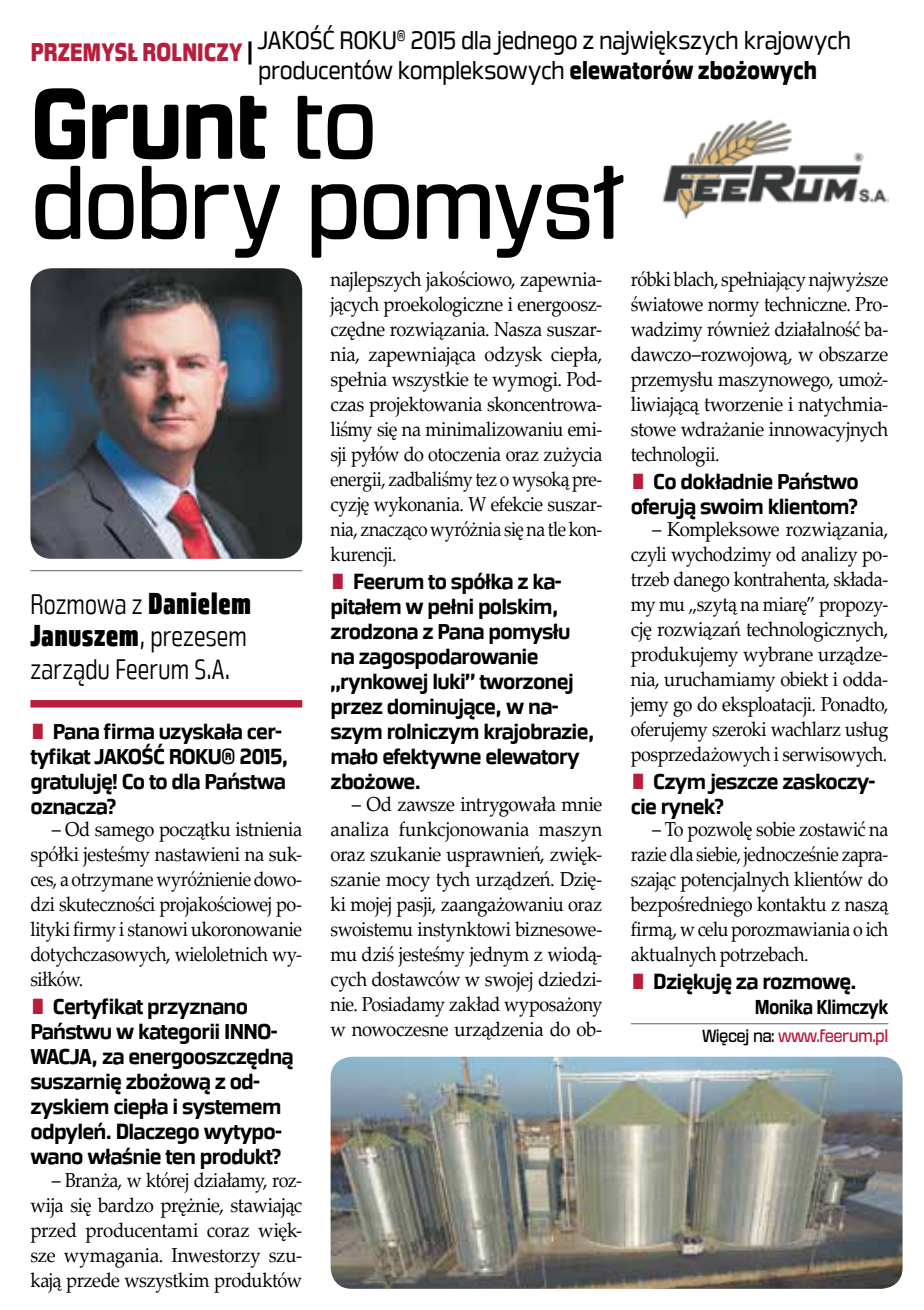
<style>
.page{position:relative;width:924px;height:1310px;background:#fff}
.page>*{position:absolute;margin:0;border:0;box-sizing:border-box;transform-origin:0 0}
.t1{font:100px/80px "Fromthe Stars Rg";letter-spacing:-.03em;color:#000;scale:.9 1}
.t2{font:27.5px/32.5px "Great Escape Narrow Lt";letter-spacing:.005em;color:#000}
.t3{font:25px/30px "Great Escape Bk";letter-spacing:-.015em;color:#000;scale:.9 1}
.t4{font:25px "Great Escape Bl";letter-spacing:-.01em;color:#b81e3c;scale:.9 1}
.t5{font:700 21.25px/25px "Great Escape Rg";letter-spacing:-.035em;color:#000}
.t6{font:20.25px/25px "Palatino Linotype";letter-spacing:-.025em;color:#000;text-align:justify;scale:.92 1}
.t7{font:20.25px/25px "Palatino Linotype";letter-spacing:-.025em;color:#000;text-align:justify;scale:.89 1}
.t8{font:20.25px/25px "Palatino Linotype";letter-spacing:-.025em;color:#000;text-align:justify;scale:.91 1}
.t9{font:20.25px/25px "Palatino Linotype";letter-spacing:-.025em;color:#000;text-align:justify;scale:.9 1}
.t10{font:700 20px "Great Escape Rg";letter-spacing:-.035em;color:#000;scale:.9 1}
.t11{font:17.5px "Fromthe Stars Rg";letter-spacing:-.035em;color:#b81e3c;scale:.9 1}
.s1{font-family:"Great Escape Bl"}
.s2{font-weight:700}
.s3{font-family:"Univers LT";font-weight:900;font-stretch:expanded;color:#b81e3c}
.s4{color:#000}
.s5{font-family:"Great Escape Narrow Bl";font-size:30px}
</style>
<div class="page">
<hr style="left:630px;top:1023px;width:258px;height:1px;background:#808285">
<hr style="left:30px;top:570px;width:272px;height:1px;background:#808285">
<div style="left:30px;top:700px;width:272px;height:7px;background:#b81e3c"></div>
<img style="left:30px;top:268px;width:272px;height:291px">
<img style="left:662px;top:119px;width:226px;height:99px">
<img style="left:330px;top:1057px;width:572px;height:232px">
<p class="t3" style="left:258px;top:25px;width:660px">JAKOŚĆ ROKU<sup>®</sup> 2015 dla jednego z największych krajowych producentów kompleksowych <span class="s1">elewatorów zbożowych</span></p>
<h1 class="t1" style="left:30px;top:85px;width:661px"><span class="s2">Grunt</span> to dobry pomysł</h1>
<p class="t8" style="left:330px;top:266px;width:300px">najlepszych jakościowo, zapewnia&shy;jących proekologiczne i energoosz&shy;czędne rozwiązania. Nasza suszar&shy;nia, zapewniająca odzysk ciepła, spełnia wszystkie te wymogi. Pod&shy;czas projektowania skoncentrowa&shy;liśmy się na minimalizowaniu emi&shy;sji pyłów do otoczenia oraz zużycia energii, zadbaliśmy tez o wysoką pre&shy;cyzję wykonania. W efekcie suszar&shy;nia, znacząco wyróżnia się na tle kon&shy;kurencji.</p>
<p class="t5" style="left:330px;top:569px;width:266px"><span class="s3">I</span> Feerum to spółka z ka&shy;pitałem w pełni polskim, zrodzona z Pana pomysłu na zagospodarowanie „rynkowej luki” tworzonej przez dominujące, w na&shy;szym rolniczym krajobrazie, mało efektywne elewatory zbożowe.</p>
<p class="t6" style="left:330px;top:791px;width:297px;text-indent:21px">– Od zawsze intrygowała mnie analiza funkcjonowania maszyn oraz szukanie usprawnień, zwięk&shy;szanie mocy tych urządzeń. Dzię&shy;ki mojej pasji, zaangażowaniu oraz swoistemu instynktowi biznesowe&shy;mu dziś jesteśmy jednym z wiodą&shy;cych dostawców w swojej dziedzi&shy;nie. Posiadamy zakład wyposażony w nowoczesne urządzenia do ob-</p>
<p class="t4" style="left:30px;top:38px;width:249px">PRZEMYSŁ ROLNICZY <span class="s4">|</span></p>
<p class="t7" style="left:630px;top:266px;width:291px">róbki blach, spełniający najwyższe światowe normy techniczne. Pro&shy;wadzimy również działalność ba&shy;dawczo–rozwojową, w obszarze przemysłu maszynowego, umoż&shy;liwiającą tworzenie i natychmia&shy;stowe wdrażanie innowacyjnych technologii.</p>
<p class="t5" style="left:630px;top:469px;width:229px"><span class="s3">I</span> Co dokładnie Państwo oferują swoim klientom?</p>
<p class="t6" style="left:630px;top:516px;width:281px;text-indent:21px">– Kompleksowe rozwiązania, czyli wychodzimy od analizy po&shy;trzeb danego kontrahenta, składa&shy;my mu „szytą na miarę” propozy&shy;cję rozwiązań technologicznych, produkujemy wybrane urządze&shy;nia, uruchamiamy obiekt i odda&shy;jemy go do eksploatacji. Ponadto, oferujemy szeroki wachlarz usług posprzedażowych i serwisowych.</p>
<p class="t5" style="left:630px;top:769px;width:246px"><span class="s3">I</span> Czym jeszcze zaskoczy&shy;cie rynek?</p>
<p class="t7" style="left:630px;top:816px;width:291px;text-indent:21px">– To pozwolę sobie zostawić na razie dla siebie, jednocześnie zapra&shy;szając potencjalnych klientów do bezpośredniego kontaktu z naszą firmą, w celu porozmawiania o ich aktualnych potrzebach.</p>
<p class="t5" style="left:630px;top:969px;width:227px"><span class="s3">I</span> Dziękuję za rozmowę.</p>
<p class="t10" style="left:754px;top:995px;width:150px">Monika Klimczyk</p>
<p class="t11" style="left:702px;top:1026px;width:208px"><span class="s4">Więcej na:</span> www.feerum.pl</p>
<h2 class="t2" style="left:30px;top:588px;width:222px">Rozmowa z <span class="s5">Danielem<br>Januszem</span>, prezesem zarządu Feerum S.A.</h2>
<p class="t5" style="left:30px;top:719px;width:260px"><span class="s3">I</span> Pana firma uzyskała cer&shy;tyfikat JAKOŚĆ ROKU® 2015, gratuluję! Co to dla Państwa oznacza?</p>
<p class="t9" style="left:30px;top:816px;width:303px;text-indent:21px">– Od samego początku istnienia spółki jesteśmy nastawieni na suk&shy;ces, a otrzymane wyróżnienie dowo&shy;dzi skuteczności projakościowej po&shy;lityki firmy i stanowi ukoronowanie dotychczasowych, wieloletnich wy&shy;siłków.</p>
<p class="t5" style="left:30px;top:994px;width:265px"><span class="s3">I</span> Certyfikat przyznano<br>Państwu w kategorii INNO-<br>WACJA, za energooszczędną suszarnię zbożową z od&shy;zyskiem ciepła i systemem odpyleń. Dlaczego wytypo&shy;wano właśnie ten produkt?</p>
<p class="t7" style="left:30px;top:1166px;width:307px;text-indent:21px">– Branża, w której działamy, roz&shy;wija się bardzo prężnie, stawiając przed producentami coraz więk&shy;sze wymagania. Inwestorzy szu&shy;kają przede wszystkim produktów</p>
</div>
